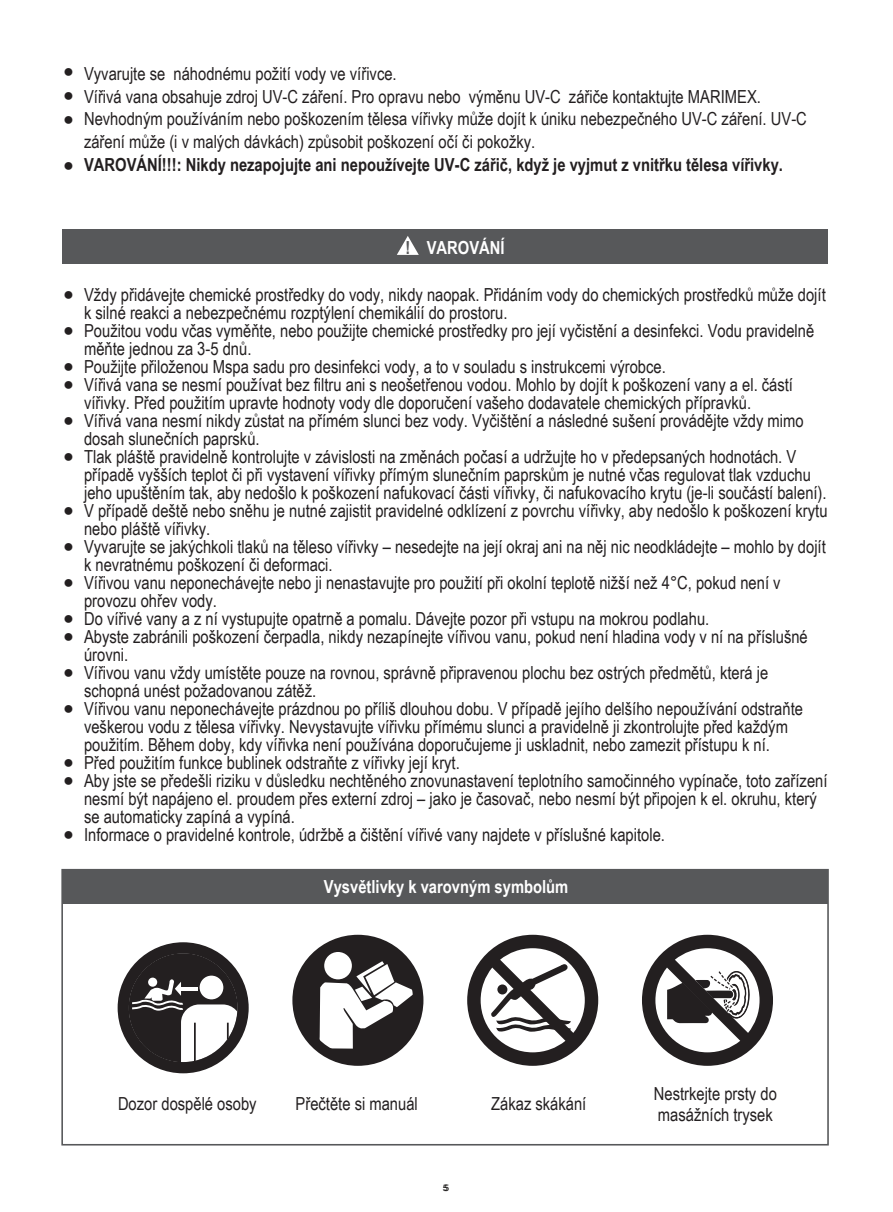
<style>
.page{position:relative;width:893px;height:1212px;background:#fff}
.page>*{position:absolute;margin:0;border:0;box-sizing:border-box;transform-origin:0 0}
.t1{font:18px/18px "Arial Narrow";color:#231f20;text-align:justify}
.t2{font:700 18px "Arial Narrow";color:#231f20}
.t3{font:700 18px "Arial Narrow";color:#fff}
.t4{font:9px "Arial";color:#100e0d}
.s1{color:#57585a}
</style>
<div class="page">
<div style="left:62px;top:230px;width:766px;height:34px;background:#57585a"></div>
<svg style="left:397px;top:236px;width:22px;height:19px"></svg>
<div style="left:62px;top:870px;width:766px;height:34px;background:#57585a"></div>
<div style="left:61px;top:869px;width:768px;height:276px;border:2px solid #57585a"></div>
<svg style="left:118px;top:942px;width:131px;height:131px"></svg>
<svg style="left:467px;top:935px;width:131px;height:131px"></svg>
<div style="left:292px;top:935px;width:131px;height:131px;background:#231f20;border-radius:50%"></div>
<div style="left:324px;top:952px;width:28px;height:27px;background:#fff;border-radius:50%"></div>
<svg style="left:319px;top:961px;width:94px;height:87px"></svg>
<svg style="left:642px;top:935px;width:131px;height:131px"></svg>
<p class="t1" style="left:63px;top:58px;width:12px;line-height:24px">● ● ●</p>
<p class="t1" style="left:63px;top:155px;width:12px">●</p>
<p class="t1" style="left:84px;top:61px;width:724px;line-height:22.8px;text-align:left">Vyvarujte se náhodnému požití vody ve vířivce.<br>Vířivá vana obsahuje zdroj UV-C záření. Pro opravu nebo výměnu UV-C zářiče kontaktujte MARIMEX.<br>Nevhodným používáním nebo poškozením tělesa vířivky může dojít k úniku nebezpečného UV-C záření. UV-C záření může (i v malých dávkách) způsobit poškození očí či pokožky.</p>
<p class="t2" style="left:84px;top:151px;width:700px">VAROVÁNÍ!!!: Nikdy nezapojujte ani nepoužívejte UV-C zářič, když je vyjmut z vnitřku tělesa vířivky.</p>
<p class="t3" style="left:405px;top:234px;width:101px"><span class="s1">!</span> VAROVÁNÍ</p>
<p class="t1" style="left:63px;top:275px;width:12px;line-height:36px">● ● ●</p>
<p class="t1" style="left:63px;top:365px;width:12px;line-height:36px">● ● ●</p>
<p class="t1" style="left:63px;top:491px;width:12px;line-height:36px">● ● ● ●</p>
<p class="t1" style="left:63px;top:617px;width:12px;line-height:36px">● ● ●</p>
<p class="t1" style="left:63px;top:752px;width:12px">● ●</p>
<p class="t1" style="left:63px;top:824px;width:12px">●</p>
<p class="t1" style="left:84px;top:285px;width:745px;text-align:left">Vždy přidávejte chemické prostředky do vody, nikdy naopak. Přidáním vody do chemických prostředků může dojít k silné reakci a nebezpečnému rozptýlení chemikálií do prostoru.<br>Použitou vodu včas vyměňte, nebo použijte chemické prostředky pro její vyčistění a desinfekci. Vodu pravidelně měňte jednou za 3-5 dnů.<br>Použijte přiloženou Mspa sadu pro desinfekci vody, a to v souladu s instrukcemi výrobce.<br>Vířivá vana se nesmí používat bez filtru ani s neošetřenou vodou. Mohlo by dojít k poškození vany a el. částí vířivky. Před použitím upravte hodnoty vody dle doporučení vašeho dodavatele chemických přípravků.<br>Vířivá vana nesmí nikdy zůstat na přímém slunci bez vody. Vyčištění a následné sušení provádějte vždy mimo dosah slunečních paprsků.<br>Tlak pláště pravidelně kontrolujte v závislosti na změnách počasí a udržujte ho v předepsaných hodnotách. V případě vyšších teplot či při vystavení vířivky přímým slunečním paprskům je nutné včas regulovat tlak vzduchu jeho upuštěním tak, aby nedošlo k poškození nafukovací části vířivky, či nafukovacího krytu (je-li součástí balení).<br>V případě deště nebo sněhu je nutné zajistit pravidelné odklízení z povrchu vířivky, aby nedošlo k poškození krytu nebo pláště vířivky.<br>Vyvarujte se jakýchkoli tlaků na těleso vířivky – nesedejte na její okraj ani na něj nic neodkládejte – mohlo by dojít k nevratnému poškození či deformaci.<br>Vířivou vanu neponechávejte nebo ji nenastavujte pro použití při okolní teplotě nižší než 4°C, pokud není v provozu ohřev vody.<br>Do vířivé vany a z ní vystupujte opatrně a pomalu. Dávejte pozor při vstupu na mokrou podlahu.<br>Abyste zabránili poškození čerpadla, nikdy nezapínejte vířivou vanu, pokud není hladina vody v ní na příslušné úrovni.<br>Vířivou vanu vždy umístěte pouze na rovnou, správně připravenou plochu bez ostrých předmětů, která je schopná unést požadovanou zátěž.<br>Vířivou vanu neponechávejte prázdnou po příliš dlouhou dobu. V případě jejího delšího nepoužívání odstraňte veškerou vodu z tělesa vířivky. Nevystavujte vířivku přímému slunci a pravidelně ji zkontrolujte před každým použitím. Během doby, kdy vířivka není používána doporučujeme ji uskladnit, nebo zamezit přístupu k ní.<br>Před použitím funkce bublinek odstraňte z vířivky její kryt.<br>Aby jste se předešli riziku v důsledku nechtěného znovunastavení teplotního samočinného vypínače, toto zařízení nesmí být napájeno el. proudem přes externí zdroj – jako je časovač, nebo nesmí být připojen k el. okruhu, který se automaticky zapíná a vypíná.<br>Informace o pravidelné kontrole, údržbě a čištění vířivé vany najdete v příslušné kapitole.</p>
<p class="t3" style="left:324px;top:873px;width:246px">Vysvětlivky k varovným symbolům</p>
<p class="t1" style="left:118px;top:1094px;width:140px">Dozor dospělé osoby</p>
<p class="t1" style="left:296px;top:1094px;width:124px">Přečtěte si manuál</p>
<p class="t1" style="left:654px;top:1082px;width:125px;line-height:21.6px">Nestrkejte prsty do masážních trysek</p>
<p class="t1" style="left:491px;top:1094px;width:97px">Zákaz skákání</p>
<p class="t4" style="left:444px;top:1184px;width:7px">5</p>
</div>
